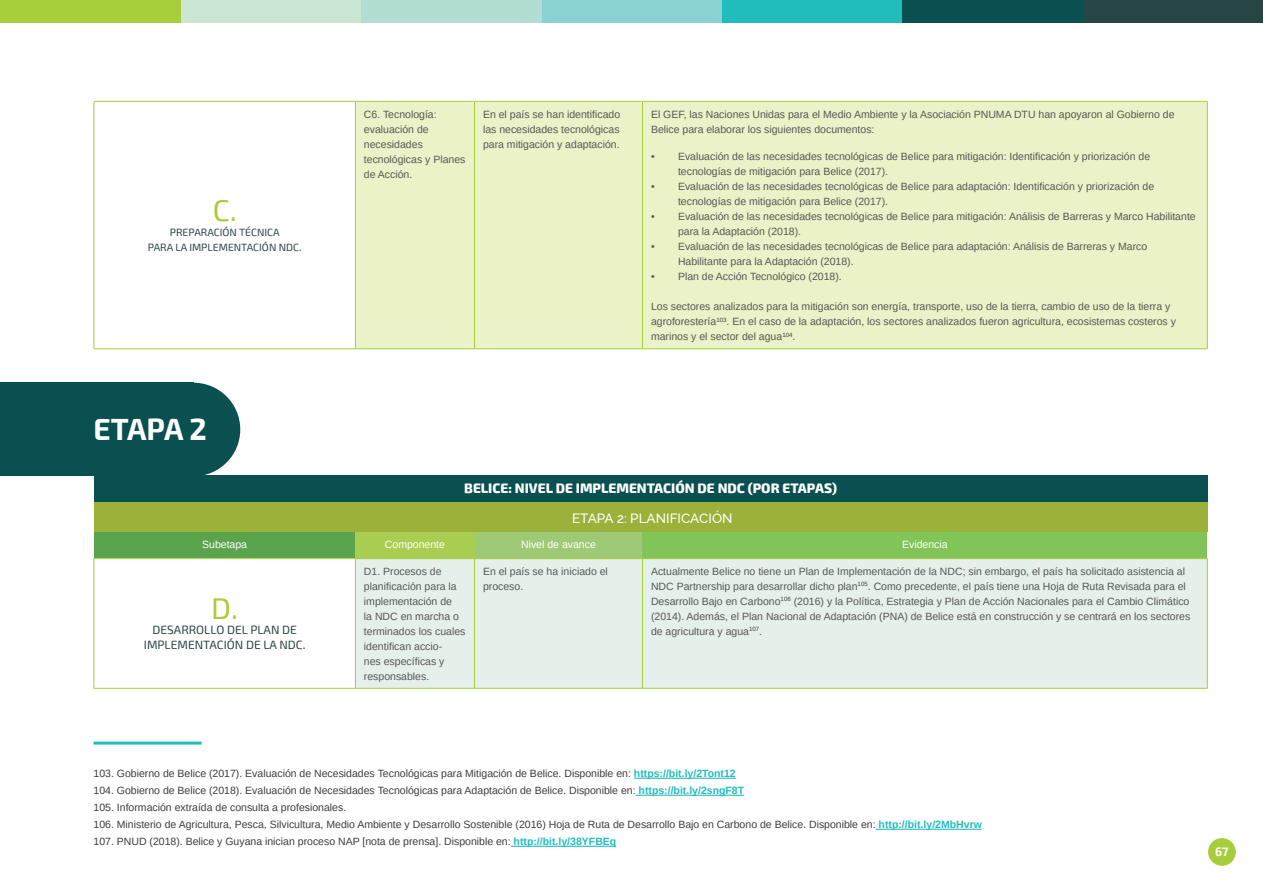
<style>
.page{position:relative;width:1263px;height:893px;background:#fff}
.page>*{position:absolute;margin:0;border:0;box-sizing:border-box;transform-origin:0 0}
._000etapas{font:700 30px "Exo 2";letter-spacing:-.015em;color:#fff}
.tex-intro-concep{font:30px "Exo 2";color:#a6ce3b}
._000tit_tabla_ficha{font:800 13.5px "Exo 2";color:#fff}
.tex-intro-concep-2{font:500 13.5px "Raleway";color:#fff}
.tex-intro-concep-3{font:12px/15px "Exo 2";color:#284545;text-align:center}
.t1{font:700 12px "Exo 2";color:#fff}
._000text_tabla{font:10.5px/15px "Arimo";color:#575756}
._000nota_de_pie{font:10.5px "Arimo";color:#3e3e3f}
.tex-intro-concep-4{font:10.5px "Exo 2";color:#284545}
._000text_tabla-2{font:10.5px "Arimo";color:#fff}
.s1{font-weight:700;color:#21bdbd}
</style>
<div class="page">
<div style="left:1082px;top:0;width:181px;height:22px;background:#284545"></div>
<div style="left:902px;top:0;width:180px;height:22px;background:#0b5051"></div>
<div style="left:722px;top:0;width:180px;height:22px;background:#21bdbd"></div>
<div style="left:541px;top:0;width:181px;height:22px;background:#89d2d1"></div>
<div style="left:361px;top:0;width:180px;height:22px;background:#b1ddd3"></div>
<div style="left:180px;top:0;width:181px;height:22px;background:#cbe6d3"></div>
<div style="left:0;top:0;width:180px;height:22px;background:#a6ce3b"></div>
<div style="left:1208px;top:838px;width:28px;height:28px;background:#a6ce3b;border-radius:50%"></div>
<div style="left:356px;top:102px;width:851px;height:246px;background:#ebf2c7"></div>
<hr style="left:94px;top:101px;width:262px;height:1px;background:#a6ce3b">
<hr style="left:355px;top:102px;width:1px;height:246px;background:#a6ce3b">
<hr style="left:1207px;top:102px;width:1px;height:246px;background:#a6ce3b">
<hr style="left:94px;top:348px;width:262px;height:1px;background:#a6ce3b">
<hr style="left:94px;top:102px;width:1px;height:246px;background:#a6ce3b">
<hr style="left:356px;top:101px;width:118px;height:1px;background:#a6ce3b">
<hr style="left:474px;top:101px;width:168px;height:1px;background:#a6ce3b">
<hr style="left:474px;top:102px;width:1px;height:246px;background:#a6ce3b">
<hr style="left:642px;top:101px;width:566px;height:1px;background:#a6ce3b">
<hr style="left:642px;top:102px;width:1px;height:246px;background:#a6ce3b">
<hr style="left:356px;top:348px;width:118px;height:1px;background:#a6ce3b">
<hr style="left:474px;top:348px;width:168px;height:1px;background:#a6ce3b">
<hr style="left:642px;top:348px;width:566px;height:1px;background:#a6ce3b">
<div style="left:94px;top:475px;width:1113px;height:27px;background:#0b5051"></div>
<div style="left:94px;top:502px;width:1113px;height:30px;background:#9cb139"></div>
<div style="left:94px;top:532px;width:261px;height:27px;background:#5aa44d"></div>
<div style="left:355px;top:532px;width:119px;height:27px;background:#a9cd51"></div>
<div style="left:474px;top:532px;width:168px;height:27px;background:#9eca76"></div>
<div style="left:642px;top:532px;width:565px;height:27px;background:#81c559"></div>
<div style="left:356px;top:559px;width:851px;height:129px;background:#e6f0ea"></div>
<hr style="left:94px;top:558px;width:261px;height:1px;background:#a6ce3b">
<hr style="left:94px;top:559px;width:1px;height:129px;background:#a6ce3b">
<hr style="left:355px;top:558px;width:119px;height:1px;background:#a6ce3b">
<hr style="left:355px;top:559px;width:1px;height:129px;background:#a6ce3b">
<hr style="left:474px;top:558px;width:168px;height:1px;background:#a6ce3b">
<hr style="left:474px;top:559px;width:1px;height:129px;background:#a6ce3b">
<hr style="left:642px;top:558px;width:566px;height:1px;background:#a6ce3b">
<hr style="left:642px;top:559px;width:1px;height:129px;background:#a6ce3b">
<hr style="left:1207px;top:559px;width:1px;height:129px;background:#a6ce3b">
<hr style="left:94px;top:688px;width:262px;height:1px;background:#a6ce3b">
<hr style="left:356px;top:688px;width:118px;height:1px;background:#a6ce3b">
<hr style="left:474px;top:688px;width:168px;height:1px;background:#a6ce3b">
<hr style="left:642px;top:688px;width:566px;height:1px;background:#a6ce3b">
<hr style="left:94px;top:742px;width:108px;height:3px;background:#21bdbd">
<hr style="left:634px;top:778px;width:102px;height:1px;background:#21bdbd">
<hr style="left:636px;top:795px;width:108px;height:1px;background:#21bdbd">
<hr style="left:876px;top:829px;width:106px;height:1px;background:#21bdbd">
<hr style="left:511px;top:846px;width:105px;height:1px;background:#21bdbd">
<div style="left:0;top:383px;width:193px;height:93px;background:#0b5051"></div>
<div style="left:147px;top:383px;width:93px;height:93px;background:#0b5051;border-radius:50%"></div>
<p class="tex-intro-concep" style="left:213px;top:193px;width:25px">C.</p>
<p class="tex-intro-concep-4" style="left:170px;top:226px;width:111px">PREPARACIÓN TÉCNICA</p>
<p class="tex-intro-concep-4" style="left:148px;top:241px;width:155px">PARA LA IMPLEMENTACIÓN NDC.</p>
<p class="_000etapas" style="left:94px;top:411px;width:115px">ETAPA 2</p>
<p class="_000text_tabla" style="left:364px;top:106px;width:103px">C6. Tecnología: evaluación de necesidades tecnológicas y Planes de Acción.</p>
<p class="_000text_tabla" style="left:483px;top:106px;width:139px;text-align:justify">En el país se han identificado las necesidades tecnológicas para mitigación y adaptación.</p>
<p class="_000text_tabla" style="left:651px;top:106px;width:525px">El GEF, las Naciones Unidas para el Medio Ambiente y la Asociación PNUMA DTU han apoyaron al Gobierno de<br>Belice para elaborar los siguientes documentos:</p>
<p class="_000text_tabla" style="left:678px;top:149px;width:474px;text-indent:-27px">• Evaluación de las necesidades tecnológicas de Belice para mitigación: Identificación y priorización de tecnologías de mitigación para Belice (2017).</p>
<p class="_000text_tabla" style="left:678px;top:179px;width:478px;text-indent:-27px">• Evaluación de las necesidades tecnológicas de Belice para adaptación: Identificación y priorización de tecnologías de mitigación para Belice (2017).</p>
<p class="_000text_tabla" style="left:678px;top:209px;width:519px;text-indent:-27px">• Evaluación de las necesidades tecnológicas de Belice para mitigación: Análisis de Barreras y Marco Habilitante para la Adaptación (2018).</p>
<p class="_000text_tabla" style="left:678px;top:239px;width:471px;text-indent:-27px">• Evaluación de las necesidades tecnológicas de Belice para adaptación: Análisis de Barreras y Marco<br>Habilitante para la Adaptación (2018).</p>
<p class="_000text_tabla" style="left:651px;top:269px;width:192px">• Plan de Acción Tecnológico (2018).</p>
<p class="_000text_tabla" style="left:651px;top:299px;width:526px">Los sectores analizados para la mitigación son energía, transporte, uso de la tierra, cambio de uso de la tierra y agroforestería<sup>103</sup>. En el caso de la adaptación, los sectores analizados fueron agricultura, ecosistemas costeros y marinos y el sector del agua<sup>104</sup>.</p>
<p class="_000tit_tabla_ficha" style="left:464px;top:480px;width:374px">BELICE: NIVEL DE IMPLEMENTACIÓN DE NDC (POR ETAPAS)</p>
<p class="tex-intro-concep-2" style="left:572px;top:511px;width:162px">ETAPA 2: PLANIFICACIÓN</p>
<p class="_000text_tabla-2" style="left:202px;top:538px;width:46px">Subetapa</p>
<p class="_000text_tabla-2" style="left:385px;top:538px;width:62px">Componente</p>
<p class="_000text_tabla-2" style="left:521px;top:538px;width:76px">Nivel de avance</p>
<p class="_000text_tabla-2" style="left:902px;top:538px;width:47px">Evidencia</p>
<p class="tex-intro-concep" style="left:211px;top:591px;width:28px">D.</p>
<p class="tex-intro-concep-3" style="left:144px;top:622px;width:163px">DESARROLLO DEL PLAN DE<br>IMPLEMENTACIÓN DE LA NDC.</p>
<p class="_000text_tabla" style="left:364px;top:564px;width:103px">D1. Procesos de planificación para la implementación de<br>la NDC en marcha o terminados los cuales identifican accio-<br>nes específicas y responsables.</p>
<p class="_000text_tabla" style="left:483px;top:564px;width:126px">En el país se ha iniciado el proceso.</p>
<p class="_000text_tabla" style="left:651px;top:564px;width:541px">Actualmente Belice no tiene un Plan de Implementación de la NDC; sin embargo, el país ha solicitado asistencia al NDC Partnership para desarrollar dicho plan<sup>105</sup>. Como precedente, el país tiene una Hoja de Ruta Revisada para el Desarrollo Bajo en Carbono<sup>106</sup> (2016) y la Política, Estrategia y Plan de Acción Nacionales para el Cambio Climático (2014). Además, el Plan Nacional de Adaptación (PNA) de Belice está en construcción y se centrará en los sectores de agricultura y agua<sup>107</sup>.</p>
<p class="_000nota_de_pie" style="left:94px;top:767px;width:644px">103. Gobierno de Belice (2017). Evaluación de Necesidades Tecnológicas para Mitigación de Belice. Disponible en: <span class="s1">https://bit.ly/2Tont12</span></p>
<p class="_000nota_de_pie" style="left:94px;top:784px;width:652px">104. Gobierno de Belice (2018). Evaluación de Necesidades Tecnológicas para Adaptación de Belice. Disponible en: <span class="s1">https://bit.ly/2sngF8T</span></p>
<p class="_000nota_de_pie" style="left:94px;top:801px;width:254px">105. Información extraída de consulta a profesionales.</p>
<p class="_000nota_de_pie" style="left:94px;top:818px;width:890px">106. Ministerio de Agricultura, Pesca, Silvicultura, Medio Ambiente y Desarrollo Sostenible (2016) Hoja de Ruta de Desarrollo Bajo en Carbono de Belice. Disponible en: <span class="s1">http://bit.ly/2MbHvrw</span></p>
<p class="_000nota_de_pie" style="left:94px;top:835px;width:524px">107. PNUD (2018). Belice y Guyana inician proceso NAP [nota de prensa]. Disponible en: <span class="s1">http://bit.ly/38YFBEq</span></p>
<p class="t1" style="left:1215px;top:844px;width:15px">67</p>
</div>
